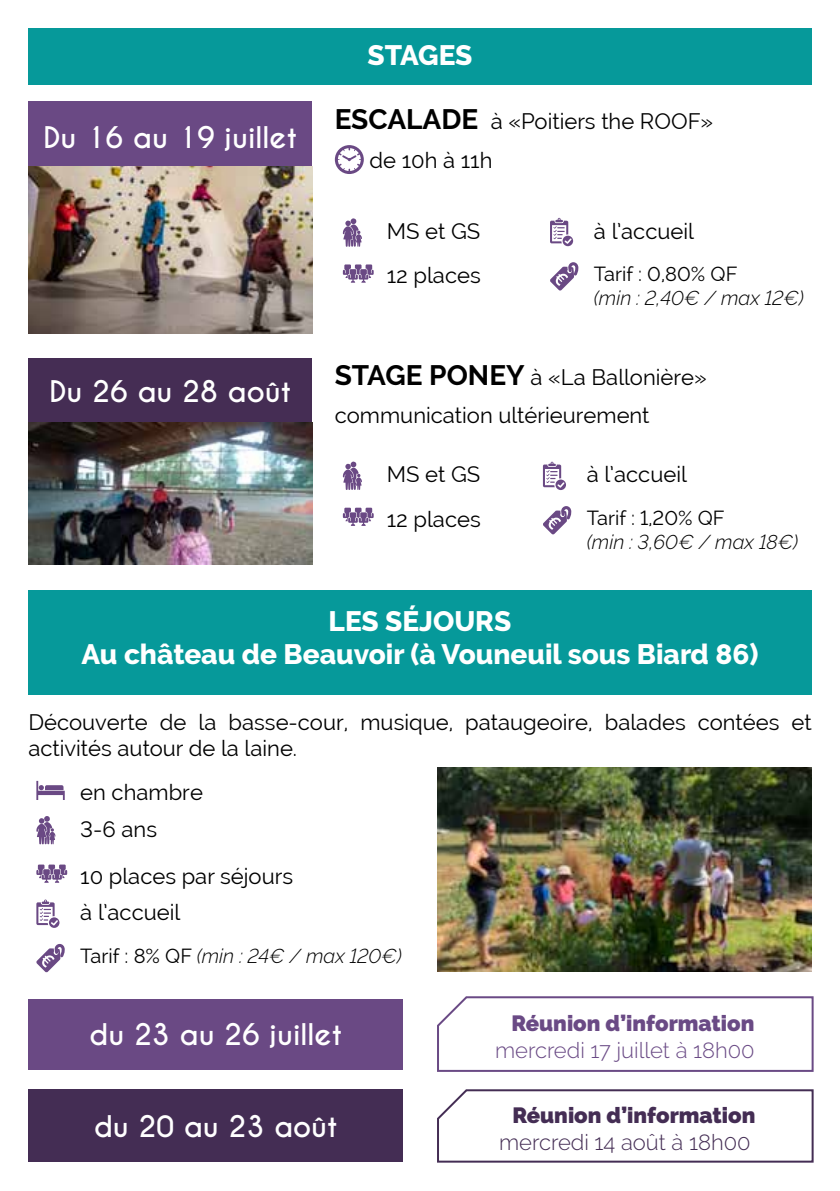
<style>
.page{position:relative;width:840px;height:1191px;background:#fff}
.page>*{position:absolute;margin:0;border:0;box-sizing:border-box;transform-origin:0 0}
.t1{font:800 28px/33.6px "Raleway";color:#fff;text-align:center}
.t2{font:700 28px "Caviar Dreams";color:#fff}
.t3{font:22px/36.6px "Raleway";color:#000}
.t4{font:300 22px "Raleway";color:#6a4a85}
.t5{font:900 22px "Raleway";color:#6a4a85}
.t6{font:900 22px "Raleway";color:#442d54}
.t7{font:300 22px "Raleway";color:#442d54}
.t8{font:italic 300 20px "Raleway";color:#000}
.t9{font:20px "Raleway";color:#000}
.s1{font-weight:700;font-size:28px}
.s2{font-weight:400;font-style:normal}
</style>
<div class="page">
<svg style="left:334px;top:145px;width:29px;height:29px"></svg>
<div style="left:28px;top:102px;width:284px;height:71px;background:#6a4984"></div>
<div style="left:28px;top:359px;width:284px;height:64px;background:#452d54"></div>
<img style="left:28px;top:166px;width:284px;height:167px">
<img style="left:437px;top:767px;width:374px;height:204px">
<img style="left:28px;top:422px;width:284px;height:143px">
<div style="left:28px;top:998px;width:375px;height:71px;background:#6a4984"></div>
<svg style="left:36px;top:781px;width:29px;height:19px"></svg>
<svg style="left:36px;top:816px;width:19px;height:28px"></svg>
<svg style="left:36px;top:864px;width:31px;height:18px"></svg>
<svg style="left:36px;top:899px;width:23px;height:29px"></svg>
<svg style="left:36px;top:943px;width:29px;height:29px"></svg>
<svg style="left:342px;top:218px;width:20px;height:29px"></svg>
<svg style="left:342px;top:264px;width:31px;height:19px"></svg>
<svg style="left:342px;top:461px;width:20px;height:29px"></svg>
<svg style="left:342px;top:508px;width:31px;height:18px"></svg>
<svg style="left:437px;top:996px;width:377px;height:76px"></svg>
<svg style="left:437px;top:1089px;width:377px;height:74px"></svg>
<div style="left:28px;top:1089px;width:375px;height:73px;background:#442d54"></div>
<svg style="left:550px;top:218px;width:22px;height:28px"></svg>
<svg style="left:550px;top:262px;width:29px;height:29px"></svg>
<svg style="left:542px;top:462px;width:23px;height:28px"></svg>
<svg style="left:543px;top:506px;width:29px;height:28px"></svg>
<div style="left:28px;top:28px;width:783px;height:57px;background:#06999a"></div>
<div style="left:28px;top:590px;width:783px;height:104px;background:#06999a"></div>
<p class="t2" style="left:43px;top:121px;width:255px">Du 16 au 19 juillet</p>
<p class="t2" style="left:49px;top:374px;width:243px">Du 26 au 28 août</p>
<p class="t1" style="left:367px;top:39px;width:106px">STAGES</p>
<p class="t3" style="left:369px;top:102px;width:345px;line-height:39px;text-indent:-35px"><span class="s1">ESCALADE</span> à «Poitiers the ROOF» de 10h à 11h</p>
<p class="t3" style="left:386px;top:209px;width:95px;line-height:44.4px">MS et GS<br>12 places</p>
<p class="t3" style="left:593px;top:212px;width:101px">à l’accueil</p>
<p class="t9" style="left:593px;top:262px;width:145px">Tarif : 0,80% QF</p>
<p class="t8" style="left:593px;top:286px;width:211px">(min : 2,40€ / max 12€)</p>
<p class="t3" style="left:334px;top:358px;width:373px;line-height:37.8px"><span class="s1">STAGE PONEY</span> à «La Ballonière» communication ultérieurement</p>
<p class="t3" style="left:386px;top:452px;width:95px;line-height:44.4px">MS et GS<br>12 places</p>
<p class="t3" style="left:586px;top:456px;width:101px">à l’accueil</p>
<p class="t9" style="left:586px;top:506px;width:139px">Tarif : 1,20% QF</p>
<p class="t8" style="left:586px;top:530px;width:213px">(min : 3,60€ / max 18€)</p>
<p class="t1" style="left:81px;top:604px;width:678px">LES SÉJOURS<br>Au château de Beauvoir (à Vouneuil sous Biard 86)</p>
<p class="t3" style="left:28px;top:708px;width:784px;line-height:26.4px">Découverte de la basse-cour, musique, pataugeoire, balades contées et activités autour de la laine.</p>
<p class="t3" style="left:80px;top:774px;width:124px">en chambre<br>3-6 ans</p>
<p class="t3" style="left:80px;top:857px;width:214px">10 places par séjours à l’accueil</p>
<p class="t8" style="left:80px;top:944px;width:323px"><span class="s2">Tarif : 8% QF</span> (min : 24€ / max 120€)</p>
<p class="t2" style="left:89px;top:1017px;width:254px">du 23 au 26 juillet</p>
<p class="t2" style="left:94px;top:1109px;width:245px">du 20 au 23 août</p>
<p class="t5" style="left:511px;top:1010px;width:244px">Réunion d’information</p>
<p class="t4" style="left:495px;top:1037px;width:261px">mercredi 17 juillet à 18h00</p>
<p class="t6" style="left:512px;top:1102px;width:244px">Réunion d’information</p>
<p class="t7" style="left:499px;top:1128px;width:253px">mercredi 14 août à 18h00</p>
</div>
